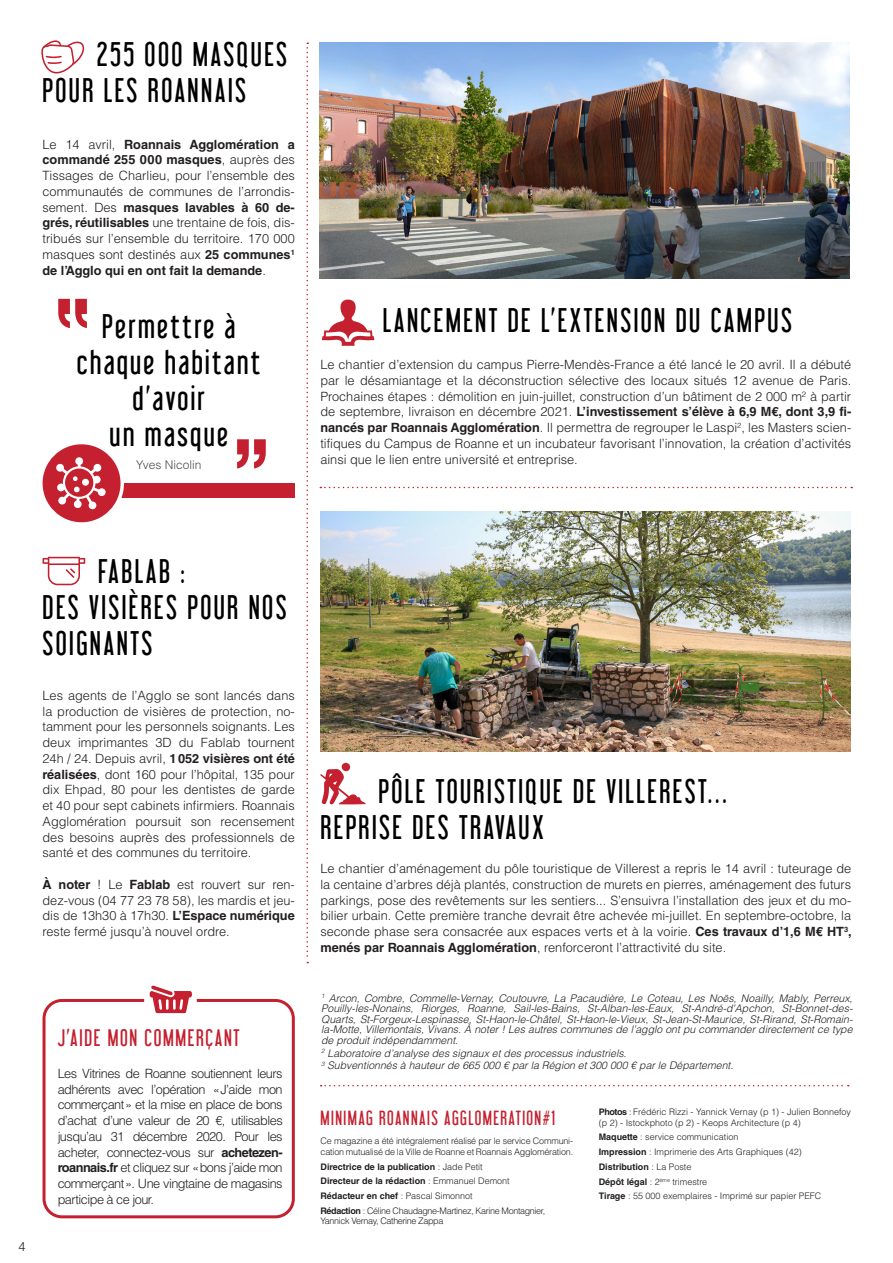
<style>
.page{position:relative;width:893px;height:1263px;background:#fff}
.page>*{position:absolute;margin:0;border:0;box-sizing:border-box;transform-origin:0 0}
.TITRE_TEXTE{font:30px/36px "Libel Suit";letter-spacing:.08em;color:#000}
.EXERGUE{font:30px/36px "Libel Suit";letter-spacing:.08em;color:#000;text-align:center}
.TITRE_ENCART{font:21px "Libel Suit";letter-spacing:.08em;color:#c4202f}
.TITRE_ENCART-2{font:18px "Libel Suit";letter-spacing:.08em;color:#c4202f}
.TEXTE_COURANT{font:300 12.75px/15.8px "Helvetica LT Std";color:#231f20;text-align:justify}
.NOM_EXERGUE{font:300 12px "Helvetica LT Std";color:#4b4c4d}
.TEXTE_COURANT-2{font:italic 300 10.5px/10.5px "Helvetica LT Std";color:#231f20;text-align:justify}
.TEXTE_COURANT-3{font:300 9px/10.5px "Helvetica LT Std";color:#231f20}
.TEXTE_COURANT-4{font:700 9px "Helvetica LT Std";color:#231f20}
.TEXTE_COURANT-5{font:300 9px/10.5px "Helvetica LT Std";letter-spacing:-.02em;color:#231f20}
.TEXTE_COURANT-6{font:300 9px/10.5px "Helvetica LT Std";letter-spacing:-.04em;color:#231f20}
.s1{font-weight:700}
.s2{font-weight:300}
</style>
<div class="page">
<svg style="left:320px;top:487px;width:532px;height:1px"></svg>
<svg style="left:321px;top:1085px;width:528px;height:1px"></svg>
<img style="left:320px;top:43px;width:530px;height:236px">
<img style="left:321px;top:512px;width:530px;height:239px">
<div style="left:43px;top:480px;width:252px;height:17px;background:#c4202f"></div>
<div style="left:13px;top:294px;width:282px;height:189px;background:#fff"></div>
<svg style="left:58px;top:299px;width:29px;height:29px"></svg>
<svg style="left:237px;top:439px;width:29px;height:29px"></svg>
<svg style="left:41px;top:443px;width:81px;height:81px;fill:#c4202f"></svg>
<div style="left:39px;top:441px;width:85px;height:85px;border:3px solid #fff;border-radius:50%"></div>
<svg style="left:56px;top:457px;width:50px;height:52px"></svg>
<svg style="left:41px;top:40px;width:44px;height:33px"></svg>
<svg style="left:322px;top:300px;width:52px;height:46px"></svg>
<svg style="left:43px;top:557px;width:42px;height:28px"></svg>
<div style="left:43px;top:999px;width:252px;height:219px;border:3px solid #c4202f;border-radius:18px"></div>
<div style="left:144px;top:974px;width:53px;height:53px;background:#fff;border-radius:50%"></div>
<svg style="left:150px;top:985px;width:42px;height:28px"></svg>
<div style="left:342px;top:763px;width:8px;height:8px;background:#c4202f;border-radius:50%"></div>
<svg style="left:320px;top:769px;width:46px;height:36px"></svg>
<svg style="left:306px;top:43px;width:2px;height:920px"></svg>
<p class="TITRE_TEXTE" style="left:43px;top:37px;width:246px;text-indent:54px">255 000 MASQUES<br>POUR LES ROANNAIS</p>
<p class="TEXTE_COURANT" style="left:43px;top:136px;width:254px">Le 14 avril, <span class="s1">Roannais Agglomération a commandé 255 000 masques</span>, auprès des Tissages de Charlieu, pour l’ensemble des communautés de communes de l’arrondis&shy;sement. Des <span class="s1">masques lavables à 60 de&shy;grés, réutilisables</span> une trentaine de fois, dis&shy;tribués sur l’ensemble du territoire. 170 000 masques sont destinés aux <span class="s1">25 communes</span><sup>1 </sup><span class="s1">de l’Agglo qui en ont fait la demande</span>.</p>
<p class="EXERGUE" style="left:77px;top:309px;width:185px">Permettre à chaque habitant d’avoir<br>un masque</p>
<p class="NOM_EXERGUE" style="left:136px;top:457px;width:67px">Yves Nicolin</p>
<p class="TITRE_TEXTE" style="left:383px;top:302px;width:411px">LANCEMENT DE L’EXTENSION DU CAMPUS</p>
<p class="TEXTE_COURANT" style="left:320px;top:356px;width:532px">Le chantier d’extension du campus Pierre-Mendès-France a été lancé le 20 avril. Il a débuté par le désamiantage et la déconstruction sélective des locaux situés 12 avenue de Paris.<br>Prochaines étapes : démolition en juin-juillet, construction d’un bâtiment de 2 000 m² à partir de septembre, livraison en décembre 2021. <span class="s1">L’investissement s’élève à 6,9 M€, dont 3,9 fi&shy;nancés par Roannais Agglomération</span>. Il permettra de regrouper le Laspi<sup>2</sup>, les Masters scien&shy;tifiques du Campus de Roanne et un incubateur favorisant l’innovation, la création d’activités ainsi que le lien entre université et entreprise.</p>
<p class="TITRE_TEXTE" style="left:43px;top:553px;width:246px;text-indent:55px">FABLAB :<br>DES VISIÈRES POUR NOS<br>SOIGNANTS</p>
<p class="TEXTE_COURANT" style="left:43px;top:687px;width:254px">Les agents de l’Agglo se sont lancés dans la production de visières de protection, no&shy;tamment pour les personnels soignants. Les deux imprimantes 3D du Fablab tournent 24h / 24. Depuis avril, <span class="s1">1052 visières ont été réalisées</span>, dont 160 pour l’hôpital, 135 pour dix Ehpad, 80 pour les dentistes de garde et 40 pour sept cabinets infirmiers. Roannais Agglomération poursuit son recensement des besoins auprès des professionnels de santé et des communes du territoire.</p>
<p class="TEXTE_COURANT" style="left:43px;top:876px;width:254px"><span class="s1">À noter</span> ! Le <span class="s1">Fablab</span> est rouvert sur ren&shy;dez-vous (04 77 23 78 58), les mardis et jeu&shy;dis de 13h30 à 17h30. <span class="s1">L’Espace numérique </span>reste fermé jusqu’à nouvel ordre.</p>
<p class="TEXTE_COURANT" style="left:18px;top:1238px;width:9px">4</p>
<p class="TITRE_ENCART" style="left:58px;top:1025px;width:183px">J’AIDE MON COMMERÇANT</p>
<p class="TEXTE_COURANT" style="left:58px;top:1065px;width:227px">Les Vitrines de Roanne soutiennent leurs adhérents avec l’opération «J’aide mon commerçant» et la mise en place de bons d’achat d’une valeur de 20 €, utilisables jusqu’au 31 décembre 2020. Pour les acheter, connectez-vous sur <span class="s1">achetezen&shy;roannais.fr</span> et cliquez sur «bons j’aide mon commerçant». Une vingtaine de magasins participe à ce jour.</p>
<p class="TITRE_TEXTE" style="left:320px;top:773px;width:408px;text-indent:58px">PÔLE TOURISTIQUE DE VILLEREST…<br>REPRISE DES TRAVAUX</p>
<p class="TEXTE_COURANT" style="left:320px;top:860px;width:533px">Le chantier d’aménagement du pôle touristique de Villerest a repris le 14 avril : tuteurage de la centaine d’arbres déjà plantés, construction de murets en pierres, aménagement des futurs parkings, pose des revêtements sur les sentiers... S’ensuivra l’installation des jeux et du mo&shy;bilier urbain. Cette première tranche devrait être achevée mi-juillet. En septembre-octobre, la seconde phase sera consacrée aux espaces verts et à la voirie. <span class="s1">Ces travaux d’1,6 M€ HT</span><sup>3</sup><span class="s1">, menés par Roannais Agglomération</span>, renforceront l’attractivité du site.</p>
<p class="TEXTE_COURANT-2" style="left:321px;top:993px;width:533px"><sup>1</sup> Arcon, Combre, Commelle-Vernay, Coutouvre, La Pacaudière, Le Coteau, Les Noës, Noailly, Mably, Perreux, Pouilly-les-Nonains, Riorges, Roanne, Sail-les-Bains, St-Alban-les-Eaux, St-André-d'Apchon, St-Bonnet-des-Quarts, St-Forgeux-Lespinasse, St-Haon-le-Châtel, St-Haon-le-Vieux, St-Jean-St-Maurice, St-Rirand, St-Romain&shy;la-Motte, Villemontais, Vivans. À noter ! Les autres communes de l’agglo ont pu commander directement ce type de produit indépendamment.</p>
<p class="TEXTE_COURANT-2" style="left:321px;top:1047px;width:307px"><sup>2</sup> Laboratoire d’analyse des signaux et des processus industriels.</p>
<p class="TEXTE_COURANT-2" style="left:321px;top:1060px;width:414px"><sup>3</sup> Subventionnés à hauteur de 665 000 € par la Région et 300 000 € par le Département.</p>
<p class="TITRE_ENCART-2" style="left:321px;top:1107px;width:236px">MINIMAG ROANNAIS AGGLOMERATION#1</p>
<p class="TEXTE_COURANT-5" style="left:321px;top:1136px;width:254px">Ce magazine a été intégralement réalisé par le service Communi&shy;cation mutualisé de la Ville de Roanne et Roannais Agglomération.</p>
<p class="TEXTE_COURANT-4" style="left:321px;top:1161px;width:164px">Directrice de la publication <span class="s2">: Jade Petit</span></p>
<p class="TEXTE_COURANT-4" style="left:321px;top:1175px;width:191px">Directeur de la rédaction <span class="s2">: Emmanuel Demont</span></p>
<p class="TEXTE_COURANT-4" style="left:321px;top:1190px;width:154px">Rédacteur en chef <span class="s2">: Pascal Simonnot</span></p>
<p class="TEXTE_COURANT-6" style="left:321px;top:1205px;width:226px"><span class="s1">Rédaction</span> : Céline Chaudagne-Martinez, Karine Montagnier,<br>Yannick Vernay, Catherine Zappa</p>
<p class="TEXTE_COURANT-3" style="left:599px;top:1106px;width:254px"><span class="s1">Photos</span> : Frédéric Rizzi - Yannick Vernay (p 1) - Julien Bonnefoy (p 2) - Istockphoto (p 2) - Keops Architecture (p 4)</p>
<p class="TEXTE_COURANT-3" style="left:599px;top:1132px;width:141px"><span class="s1">Maquette</span> : service communication</p>
<p class="TEXTE_COURANT-3" style="left:599px;top:1146px;width:205px"><span class="s1">Impression</span> : Imprimerie des Arts Graphiques (42)</p>
<p class="TEXTE_COURANT-4" style="left:599px;top:1161px;width:94px">Distribution <span class="s2">: La Poste</span></p>
<p class="TEXTE_COURANT-3" style="left:599px;top:1176px;width:110px"><span class="s1">Dépôt légal</span> : 2<sup>ème</sup> trimestre</p>
<p class="TEXTE_COURANT-3" style="left:599px;top:1191px;width:224px"><span class="s1">Tirage</span> : 55 000 exemplaires - Imprimé sur papier PEFC</p>
</div>
